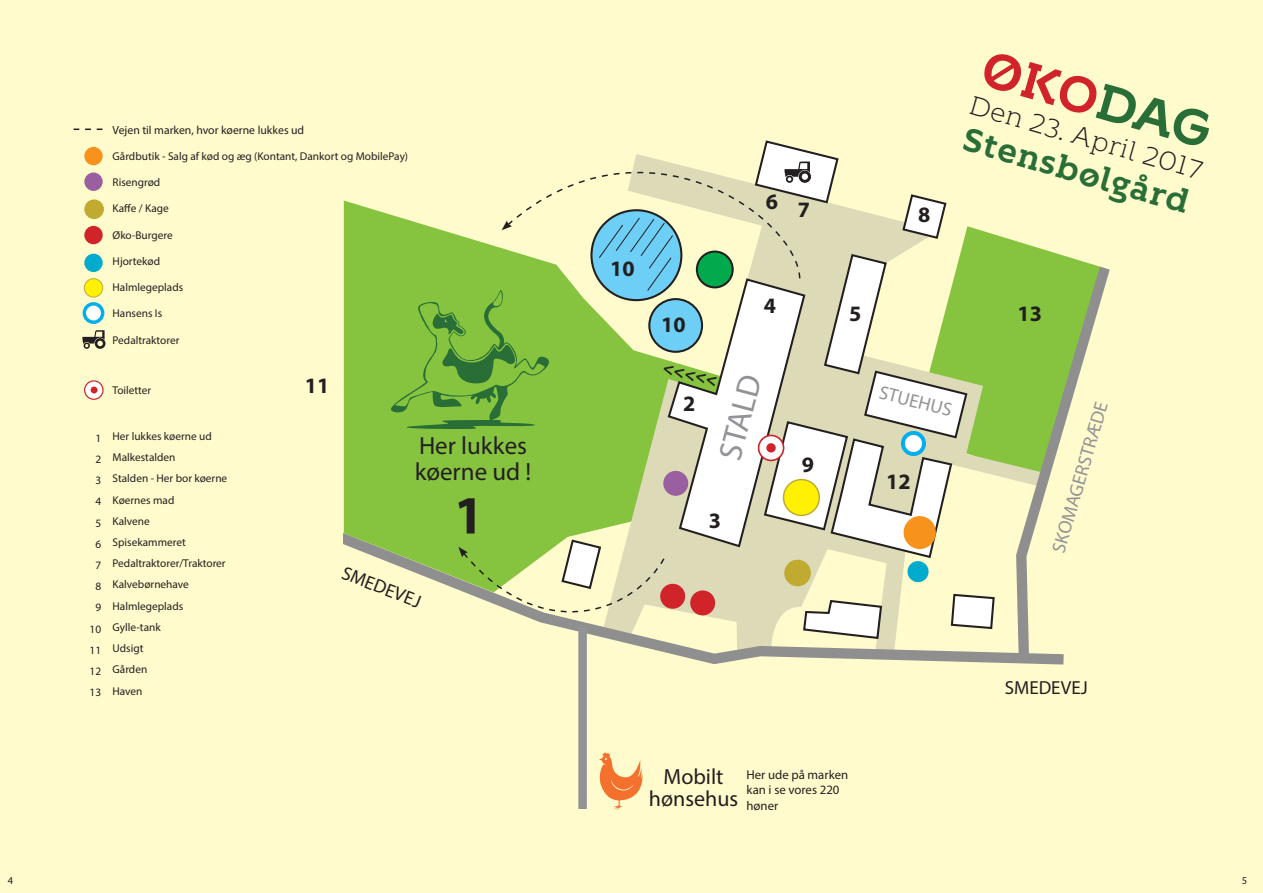
<style>
.page{position:relative;width:1263px;height:893px;background:#fffbcc}
.page>*{position:absolute;margin:0;border:0;box-sizing:border-box;transform-origin:0 0}
.t1{font:700 54.15px "Myriad Pro";color:#231f20}
.t2{font:700 50.4px "Kontrapunkt Bob";color:#d1232a}
.t3{font:700 32.7px "Kontrapunkt Bob";color:#296e37}
.t4{font:32.55px "Myriad Pro";color:#919396}
.t5{font:300 26.25px "Kontrapunkt Bob";color:#231f20}
.t6{font:24.9px/25.7px "Myriad Pro";color:#231f20}
.t7{font:700 22.05px "Myriad Pro";color:#231f20}
.t8{font:22.05px "Myriad Pro";color:#231f20}
.t9{font:18.9px "Myriad Pro";color:#919396}
.t10{font:18.9px "Myriad Pro";color:#231f20}
.t11{font:700 18.6px "Myriad Pro";color:#231f20}
.t12{font:12.75px/15.3px "Myriad Pro";color:#231f20}
.t13{font:11.7px "Myriad Pro";color:#231f20}
.t14{font:11.25px "Myriad Pro";color:#231f20}
.t15{font:10.5px "Myriad Pro";color:#231f20}
.s1{color:#296e37}
</style>
<div class="page">
<div style="left:344px;top:201px;width:46px;height:287px;background:#86c43f"></div>
<svg style="left:344px;top:488px;width:46px;height:75px;background:#96c35d"></svg>
<div style="left:84px;top:279px;width:19px;height:18px;background:#fff101;border-radius:50%"></div>
<div style="left:84px;top:278px;width:19px;height:19px;border:1px solid #c0aa30;border-radius:50%"></div>
<svg style="left:84px;top:304px;width:19px;height:18px"></svg>
<div style="left:83px;top:302px;width:21px;height:22px;border:3px solid #00aeef;border-radius:50%"></div>
<div style="left:85px;top:200px;width:18px;height:18px;background:#c0aa30;border-radius:50%"></div>
<div style="left:84px;top:199px;width:20px;height:20px;border:1px solid #c0aa30;border-radius:50%"></div>
<div style="left:84px;top:226px;width:19px;height:18px;background:#d1232a;border-radius:50%"></div>
<div style="left:84px;top:254px;width:19px;height:18px;background:#00abcd;border-radius:50%"></div>
<div style="left:84px;top:173px;width:19px;height:18px;background:#9a5f9e;border-radius:50%"></div>
<div style="left:84px;top:147px;width:19px;height:18px;background:#f7931d;border-radius:50%"></div>
<svg style="left:85px;top:381px;width:18px;height:18px"></svg>
<div style="left:84px;top:380px;width:20px;height:20px;border:1px solid #d1232a;border-radius:50%"></div>
<div style="left:91px;top:387px;width:7px;height:6px;background:#d1232a;border-radius:50%"></div>
<svg style="left:82px;top:330px;width:23px;height:19px"></svg>
<svg style="left:599px;top:752px;width:44px;height:58px"></svg>
<div style="left:578px;top:627px;width:9px;height:182px;background:#919396"></div>
<svg style="left:390px;top:140px;width:720px;height:528px"></svg>
<svg style="left:74px;top:129px;width:28px;height:1px"></svg>
<p class="t13" style="left:113px;top:122px;width:193px">Vejen til marken, hvor køerne lukkes ud</p>
<p class="t14" style="left:113px;top:149px;width:297px">Gårdbutik - Salg af kød og æg (Kontant, Dankort og MobilePay)</p>
<p class="t14" style="left:113px;top:175px;width:49px">Risengrød</p>
<p class="t14" style="left:113px;top:202px;width:58px">Kaffe / Kage</p>
<p class="t14" style="left:113px;top:228px;width:62px">Øko-Burgere</p>
<p class="t14" style="left:113px;top:254px;width:49px">Hjortekød</p>
<p class="t14" style="left:113px;top:280px;width:72px">Halmlegeplads</p>
<p class="t14" style="left:113px;top:307px;width:51px">Hansens Is</p>
<p class="t14" style="left:113px;top:333px;width:68px">Pedaltraktorer</p>
<p class="t14" style="left:95px;top:431px;width:7px">1</p>
<p class="t14" style="left:95px;top:452px;width:7px">2</p>
<p class="t14" style="left:95px;top:473px;width:7px">3</p>
<p class="t14" style="left:95px;top:495px;width:7px">4</p>
<p class="t14" style="left:95px;top:516px;width:7px">5</p>
<p class="t14" style="left:95px;top:537px;width:7px">6</p>
<p class="t14" style="left:95px;top:558px;width:7px">7</p>
<p class="t14" style="left:95px;top:580px;width:7px">8</p>
<p class="t14" style="left:95px;top:601px;width:7px">9</p>
<p class="t14" style="left:90px;top:622px;width:13px">10</p>
<p class="t14" style="left:90px;top:643px;width:13px">11</p>
<p class="t14" style="left:90px;top:664px;width:13px">12</p>
<p class="t14" style="left:90px;top:686px;width:13px">13</p>
<p class="t14" style="left:113px;top:384px;width:40px">Toiletter</p>
<p class="t14" style="left:113px;top:429px;width:101px">Her lukkes køerne ud</p>
<p class="t14" style="left:113px;top:450px;width:64px">Malkestalden</p>
<p class="t14" style="left:113px;top:472px;width:116px">Stalden - Her bor køerne</p>
<p class="t14" style="left:113px;top:493px;width:63px">Køernes mad</p>
<p class="t14" style="left:113px;top:514px;width:39px">Kalvene</p>
<p class="t14" style="left:113px;top:535px;width:75px">Spisekammeret</p>
<p class="t14" style="left:113px;top:557px;width:115px">Pedaltraktorer/Traktorer</p>
<p class="t14" style="left:113px;top:578px;width:78px">Kalvebørnehave</p>
<p class="t14" style="left:113px;top:599px;width:72px">Halmlegeplads</p>
<p class="t14" style="left:113px;top:620px;width:50px">Gylle-tank</p>
<p class="t14" style="left:113px;top:641px;width:32px">Udsigt</p>
<p class="t14" style="left:113px;top:663px;width:36px">Gården</p>
<p class="t14" style="left:113px;top:684px;width:32px">Haven</p>
<p class="t7" style="left:305px;top:372px;width:26px">11</p>
<p class="t6" style="left:415px;top:433px;width:118px">Her lukkes køerne ud !</p>
<p class="t10" style="left:347px;top:561px;width:85px;rotate:21deg">SMEDEVEJ</p>
<p class="t1" style="left:454px;top:480px;width:32px">1</p>
<p class="t7" style="left:610px;top:254px;width:26px">10</p>
<p class="t7" style="left:766px;top:187px;width:14px">6</p>
<p class="t7" style="left:798px;top:195px;width:14px">7</p>
<p class="t7" style="left:661px;top:310px;width:26px">10</p>
<p class="t7" style="left:764px;top:291px;width:14px">4</p>
<p class="t11" style="left:666px;top:355px;width:57px;rotate:14deg">&lt;&lt;&lt;&lt;&lt;</p>
<p class="t4" style="left:710px;top:454px;width:88px;rotate:-75deg">STALD</p>
<p class="t7" style="left:683px;top:389px;width:14px">2</p>
<p class="t7" style="left:709px;top:506px;width:14px">3</p>
<p class="t7" style="left:802px;top:450px;width:14px">9</p>
<p class="t7" style="left:918px;top:201px;width:14px">8</p>
<p class="t2" style="left:991px;top:39px;width:238px;rotate:16deg">ØKO<span class="s1">DAG</span></p>
<p class="t5" style="left:974px;top:91px;width:243px;rotate:16deg">Den 23. April 2017</p>
<p class="t3" style="left:969px;top:120px;width:235px;rotate:16deg">Stensbølgård</p>
<p class="t7" style="left:849px;top:299px;width:14px">5</p>
<p class="t9" style="left:882px;top:381px;width:76px;rotate:14deg">STUEHUS</p>
<p class="t7" style="left:886px;top:467px;width:26px">12</p>
<p class="t7" style="left:1017px;top:299px;width:26px">13</p>
<p class="t9" style="left:1047px;top:549px;width:158px;rotate:-74deg">SKOMAGERSTRÆDE</p>
<p class="t8" style="left:663px;top:763px;width:62px">Mobilt</p>
<p class="t8" style="left:649px;top:785px;width:91px">hønsehus</p>
<p class="t12" style="left:746px;top:767px;width:103px">Her ude på marken kan i se vores 220 høner</p>
<p class="t10" style="left:1005px;top:676px;width:85px">SMEDEVEJ</p>
<p class="t15" style="left:8px;top:874px;width:7px">4</p>
<p class="t15" style="left:1242px;top:874px;width:7px">5</p>
</div>
